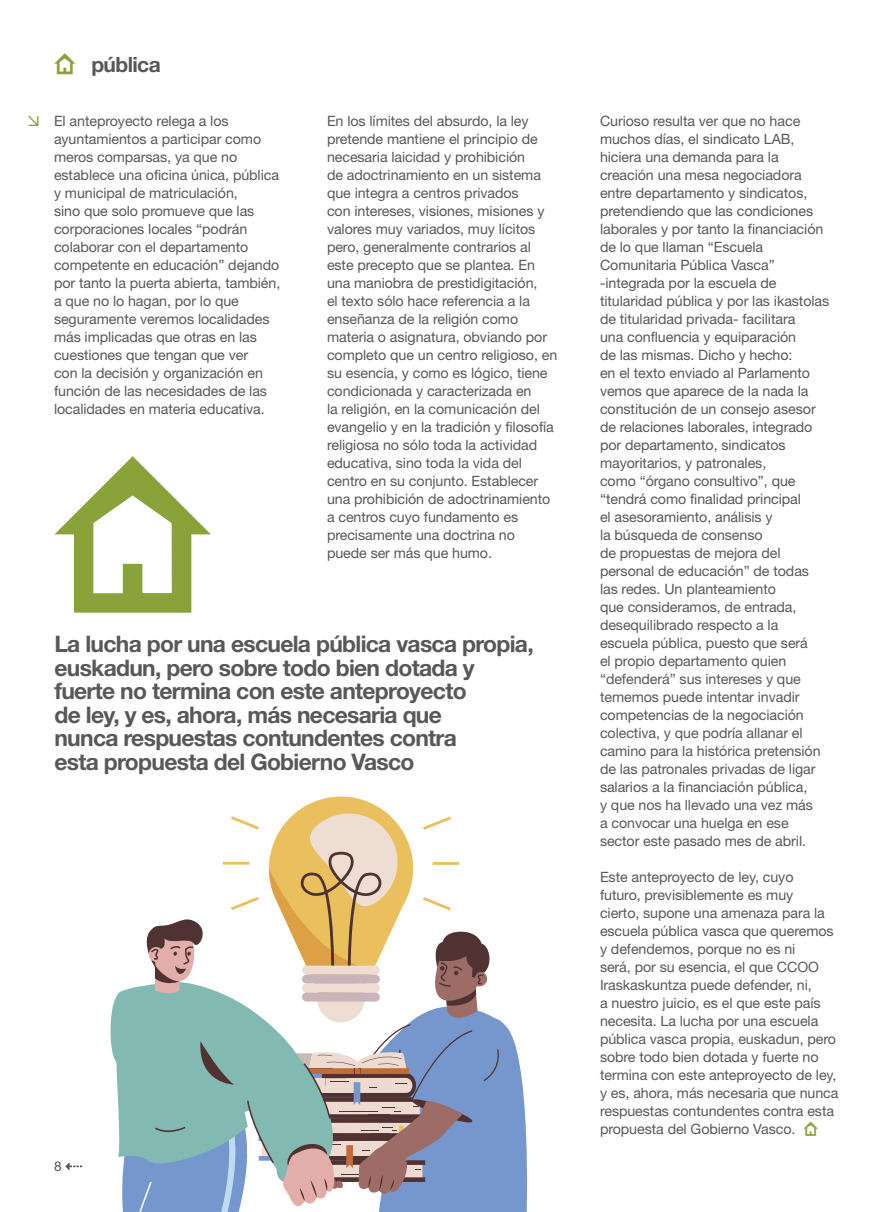
<style>
.page{position:relative;width:893px;height:1212px;background:#fff}
.page>*{position:absolute;margin:0;border:0;box-sizing:border-box;transform-origin:0 0}
.t1{font:700 22.8px/23.5px "Helvetica Neue LT Std";letter-spacing:-.03em;color:#57585a}
.t2{font:700 21px "Helvetica Neue LT Std";letter-spacing:-.03em;color:#57585a}
.t3{font:14.25px/18px "Helvetica Neue LT Std";letter-spacing:-.005em;color:#57585a}
.t4{font:13.5px "Helvetica Neue LT Std";color:#545859}
.s1{font-family:"Iconic Fill";font-weight:400;color:#89a23a}
.s2{font-family:"Iconic Fill";color:#89a23a}
</style>
<div class="page">
<svg style="left:54px;top:456px;width:157px;height:157px"></svg>
<svg style="left:65px;top:796px;width:462px;height:416px"></svg>
<hr style="left:433px;top:862px;width:26px;height:3px;background:#e9c05d">
<p class="t2" style="left:54px;top:52px;width:108px"><span class="s1">*</span> pública</p>
<p class="t3" style="left:54px;top:112px;width:228px">El anteproyecto relega a los ayuntamientos a participar como meros comparsas, ya que no establece una oficina única, pública y municipal de matriculación,<br>sino que solo promueve que las corporaciones locales “podrán colaborar con el departamento competente en educación” dejando por tanto la puerta abierta, también, a que no lo hagan, por lo que seguramente veremos localidades más implicadas que otras en las cuestiones que tengan que ver<br>con la decisión y organización en función de las necesidades de las localidades en materia educativa.</p>
<p class="t3" style="left:327px;top:112px;width:232px">En los límites del absurdo, la ley pretende mantiene el principio de necesaria laicidad y prohibición<br>de adoctrinamiento en un sistema que integra a centros privados<br>con intereses, visiones, misiones y valores muy variados, muy lícitos pero, generalmente contrarios al este precepto que se plantea. En una maniobra de prestidigitación,<br>el texto sólo hace referencia a la enseñanza de la religión como materia o asignatura, obviando por completo que un centro religioso, en su esencia, y como es lógico, tiene condicionada y caracterizada en<br>la religión, en la comunicación del evangelio y en la tradición y filosofía religiosa no sólo toda la actividad educativa, sino toda la vida del centro en su conjunto. Establecer una prohibición de adoctrinamiento a centros cuyo fundamento es precisamente una doctrina no puede ser más que humo.</p>
<p class="t1" style="left:54px;top:631px;width:481px">La lucha por una escuela pública vasca propia, euskadun, pero sobre todo bien dotada y fuerte no termina con este anteproyecto<br>de ley, y es, ahora, más necesaria que<br>nunca respuestas contundentes contra<br>esta propuesta del Gobierno Vasco</p>
<p class="t4" style="left:54px;top:1158px;width:9px">8</p>
<p class="t3" style="left:600px;top:112px;width:231px">Curioso resulta ver que no hace muchos días, el sindicato LAB, hiciera una demanda para la creación una mesa negociadora entre departamento y sindicatos, pretendiendo que las condiciones laborales y por tanto la financiación de lo que llaman “Escuela<br>Comunitaria Pública Vasca” -integrada por la escuela de titularidad pública y por las ikastolas de titularidad privada- facilitara<br>una confluencia y equiparación<br>de las mismas. Dicho y hecho:<br>en el texto enviado al Parlamento vemos que aparece de la nada la constitución de un consejo asesor de relaciones laborales, integrado por departamento, sindicatos mayoritarios, y patronales,<br>como “órgano consultivo”, que “tendrá como finalidad principal<br>el asesoramiento, análisis y<br>la búsqueda de consenso<br>de propuestas de mejora del personal de educación” de todas las redes. Un planteamiento<br>que consideramos, de entrada, desequilibrado respecto a la escuela pública, puesto que será<br>el propio departamento quien “defenderá” sus intereses y que tememos puede intentar invadir competencias de la negociación colectiva, y que podría allanar el camino para la histórica pretensión de las patronales privadas de ligar salarios a la financiación pública,<br>y que nos ha llevado una vez más<br>a convocar una huelga en ese sector este pasado mes de abril.</p>
<p class="t3" style="left:600px;top:868px;width:240px">Este anteproyecto de ley, cuyo<br>futuro, previsiblemente es muy<br>cierto, supone una amenaza para la escuela pública vasca que queremos y defendemos, porque no es ni<br>será, por su esencia, el que CCOO Iraskaskuntza puede defender, ni,<br>a nuestro juicio, es el que este país necesita. La lucha por una escuela pública vasca propia, euskadun, pero sobre todo bien dotada y fuerte no termina con este anteproyecto de ley, y es, ahora, más necesaria que nunca respuestas contundentes contra esta propuesta del Gobierno Vasco. <span class="s2">*</span></p>
</div>
